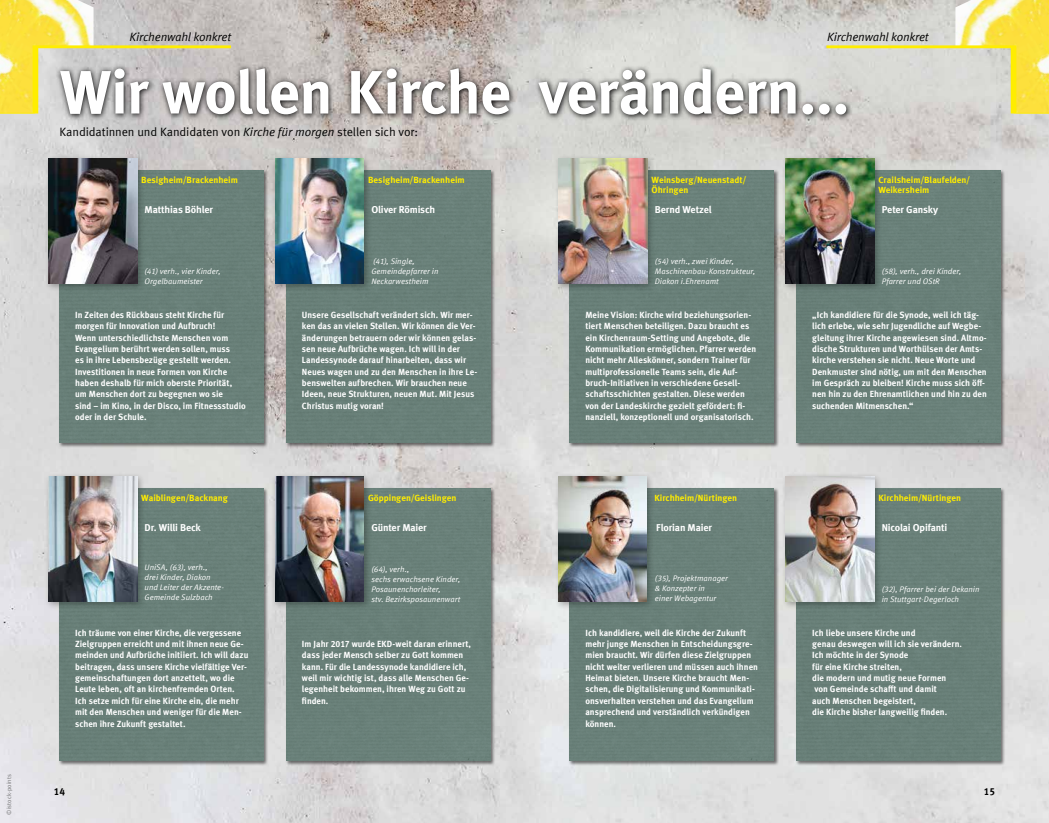
<style>
.page{position:relative;width:1049px;height:823px;background:#fff}
.page>*{position:absolute;margin:0;border:0;box-sizing:border-box;transform-origin:0 0}
.t1{font:700 61px "Meta Offc";letter-spacing:-.02em;color:#fff}
.t2{font:12px "Meta Offc Norm";letter-spacing:-.01em;color:#000}
.t3{font:12px "Meta Offc Norm Ita";letter-spacing:-.02em;color:#000}
.t4{font:700 10px "Meta Offc";letter-spacing:-.02em;color:#fff}
.t5{font:700 10px "Meta Offc";color:#000}
.t6{font:700 9px/11.3px "Meta Offc";color:#fff;scale:.96 1}
.t7{font:700 9px/10px "Meta Offc";letter-spacing:-.005em;color:#ffed00}
.t8{font:8px/10px "Meta Offc Norm Ita";color:#fff}
.t9{font:6px "Meta Offc Norm";letter-spacing:.015em;color:#707172}
.s1{font-family:"Meta Offc Norm Ita"}
</style>
<div class="page">
<img style="left:0;top:0;width:1049px;height:822px">
<img style="left:955px;top:0;width:94px;height:45px">
<svg style="left:826px;top:45px;width:223px;height:68px"></svg>
<img style="left:0;top:0;width:94px;height:45px">
<svg style="left:0;top:45px;width:231px;height:68px"></svg>
<div style="left:569px;top:486px;width:210px;height:279px;background:#000;opacity:.54"></div>
<div style="left:570px;top:488px;width:204px;height:272px;background:#698079"></div>
<div style="left:554px;top:472px;width:101px;height:137px;background:#000;opacity:.3"></div>
<img style="left:558px;top:476px;width:88px;height:125px">
<div style="left:795px;top:169px;width:211px;height:278px;background:#000;opacity:.54"></div>
<div style="left:797px;top:170px;width:204px;height:272px;background:#698079"></div>
<div style="left:781px;top:155px;width:101px;height:137px;background:#000;opacity:.3"></div>
<img style="left:785px;top:159px;width:89px;height:124px">
<div style="left:285px;top:486px;width:210px;height:279px;background:#000;opacity:.54"></div>
<div style="left:286px;top:488px;width:204px;height:272px;background:#698079"></div>
<div style="left:271px;top:472px;width:101px;height:137px;background:#000;opacity:.3"></div>
<img style="left:275px;top:476px;width:89px;height:125px">
<div style="left:285px;top:169px;width:210px;height:278px;background:#000;opacity:.54"></div>
<div style="left:286px;top:170px;width:204px;height:272px;background:#698078"></div>
<div style="left:271px;top:155px;width:101px;height:137px;background:#000;opacity:.3"></div>
<img style="left:275px;top:159px;width:89px;height:124px">
<div style="left:569px;top:169px;width:210px;height:278px;background:#000;opacity:.54"></div>
<div style="left:570px;top:170px;width:204px;height:272px;background:#698078"></div>
<div style="left:554px;top:155px;width:101px;height:137px;background:#000;opacity:.3"></div>
<img style="left:558px;top:159px;width:89px;height:124px">
<div style="left:58px;top:486px;width:211px;height:279px;background:#000;opacity:.54"></div>
<div style="left:60px;top:488px;width:204px;height:272px;background:#698079"></div>
<div style="left:44px;top:472px;width:101px;height:137px;background:#000;opacity:.3"></div>
<img style="left:48px;top:476px;width:89px;height:125px">
<div style="left:795px;top:486px;width:211px;height:279px;background:#000;opacity:.54"></div>
<div style="left:797px;top:488px;width:204px;height:272px;background:#698078"></div>
<div style="left:781px;top:472px;width:101px;height:137px;background:#000;opacity:.3"></div>
<img style="left:785px;top:476px;width:89px;height:125px">
<div style="left:58px;top:169px;width:211px;height:278px;background:#000;opacity:.54"></div>
<div style="left:60px;top:170px;width:204px;height:272px;background:#698078"></div>
<div style="left:44px;top:155px;width:101px;height:137px;background:#000;opacity:.3"></div>
<img style="left:48px;top:159px;width:89px;height:124px">
<svg style="left:55px;top:64px;width:798px;height:58px"></svg>
<p class="t9" style="left:5px;top:814px;width:42px;rotate:-90deg">©istock-points</p>
<h2 class="t3" style="left:130px;top:30px;width:103px">Kirchenwahl konkret</h2>
<h2 class="t3" style="left:827px;top:30px;width:103px">Kirchenwahl konkret</h2>
<h1 class="t1" style="left:60px;top:56px;width:791px">Wir wollen Kirche verändern...</h1>
<h2 class="t2" style="left:60px;top:125px;width:360px">Kandidatinnen und Kandidaten von <span class="s1">Kirche für morgen</span> stellen sich vor:</h2>
<p class="t7" style="left:141px;top:175px;width:98px">Besigheim/Brackenheim</p>
<p class="t7" style="left:368px;top:175px;width:98px">Besigheim/Brackenheim</p>
<p class="t7" style="left:651px;top:175px;width:96px">Weinsberg/Neuenstadt/<br>Öhringen</p>
<p class="t7" style="left:878px;top:175px;width:93px">Crailsheim/Blaufelden/<br>Weikersheim</p>
<p class="t4" style="left:145px;top:203px;width:70px">Matthias Böhler</p>
<p class="t4" style="left:371px;top:203px;width:65px">Oliver Römisch</p>
<p class="t4" style="left:655px;top:203px;width:58px">Bernd Wetzel</p>
<p class="t4" style="left:882px;top:203px;width:58px">Peter Gansky</p>
<p class="t8" style="left:145px;top:266px;width:78px">(41) verh., vier Kinder,<br>Orgelbaumeister</p>
<p class="t8" style="left:371px;top:256px;width:69px">(41), Single,<br>Gemeindepfarrer in<br>Neckarwestheim</p>
<p class="t8" style="left:655px;top:256px;width:102px">(54) verh., zwei Kinder,<br>Maschinenbau-Konstrukteur,<br>Diakon i.Ehrenamt</p>
<p class="t8" style="left:882px;top:266px;width:81px">(58), verh., drei Kinder,<br>Pfarrer und OStR</p>
<p class="t6" style="left:75px;top:309px;width:179px">In Zeiten des Rückbaus steht Kirche für morgen für Innovation und Aufbruch!<br>Wenn unterschiedlichste Menschen vom Evangelium berührt werden sollen, muss<br>es in ihre Lebensbezüge gestellt werden.<br>Investitionen in neue Formen von Kirche haben deshalb für mich oberste Priorität, um Menschen dort zu begegnen wo sie<br>sind – im Kino, in der Disco, im Fitnessstudio oder in der Schule.</p>
<p class="t6" style="left:302px;top:309px;width:184px">Unsere Gesellschaft verändert sich. Wir mer&shy;ken das an vielen Stellen. Wir können die Ver&shy;änderungen betrauern oder wir können gelas&shy;sen neue Aufbrüche wagen. Ich will in der Landessynode darauf hinarbeiten, dass wir Neues wagen und zu den Menschen in ihre Le&shy;benswelten aufbrechen. Wir brauchen neue Ideen, neue Strukturen, neuen Mut. Mit Jesus Christus mutig voran!</p>
<p class="t6" style="left:585px;top:309px;width:179px">Meine Vision: Kirche wird beziehungsorien&shy;tiert Menschen beteiligen. Dazu braucht es ein Kirchenraum-Setting und Angebote, die Kommunikation ermöglichen. Pfarrer werden nicht mehr Alleskönner, sondern Trainer für multiprofessionelle Teams sein, die Auf&shy;bruch-Initiativen in verschiedene Gesell&shy;schaftsschichten gestalten. Diese werden von der Landeskirche gezielt gefördert: fi&shy;nanziell, konzeptionell und organisatorisch.</p>
<p class="t6" style="left:812px;top:309px;width:183px">„Ich kandidiere für die Synode, weil ich täg&shy;lich erlebe, wie sehr Jugendliche auf Wegbe&shy;gleitung ihrer Kirche angewiesen sind. Altmo&shy;dische Strukturen und Worthülsen der Amts&shy;kirche verstehen sie nicht. Neue Worte und Denkmuster sind nötig, um mit den Menschen im Gespräch zu bleiben! Kirche muss sich öff&shy;nen hin zu den Ehrenamtlichen und hin zu den suchenden Mitmenschen.“</p>
<p class="t7" style="left:141px;top:492px;width:88px">Waiblingen/Backnang</p>
<p class="t7" style="left:368px;top:492px;width:90px">Göppingen/Geislingen</p>
<p class="t7" style="left:654px;top:492px;width:84px">Kirchheim/Nürtingen</p>
<p class="t7" style="left:878px;top:492px;width:84px">Kirchheim/Nürtingen</p>
<p class="t4" style="left:145px;top:521px;width:58px">Dr. Willi Beck</p>
<p class="t4" style="left:371px;top:521px;width:57px">Günter Maier</p>
<p class="t4" style="left:656px;top:521px;width:57px">Florian Maier</p>
<p class="t4" style="left:882px;top:521px;width:67px">Nicolai Opifanti</p>
<p class="t8" style="left:145px;top:562px;width:81px">UniSA, (63), verh.,<br>drei Kinder, Diakon und Leiter der Akzente-<br>Gemeinde Sulzbach</p>
<p class="t8" style="left:371px;top:563px;width:91px">(64), verh.,<br>sechs erwachsene Kinder,<br>Posaunenchorleiter,<br>stv. Bezirksposaunenwart</p>
<p class="t8" style="left:655px;top:573px;width:75px">(35), Projektmanager &amp; Konzepter in<br>einer Webagentur</p>
<p class="t8" style="left:882px;top:583px;width:99px">(32), Pfarrer bei der Dekanin in Stuttgart-Degerloch</p>
<p class="t6" style="left:75px;top:626px;width:182px">Ich träume von einer Kirche, die vergessene Zielgruppen erreicht und mit ihnen neue Ge&shy;meinden und Aufbrüche initiiert. Ich will dazu beitragen, dass unsere Kirche vielfältige Ver&shy;gemeinschaftungen dort anzettelt, wo die Leute leben, oft an kirchenfremden Orten.<br>Ich setze mich für eine Kirche ein, die mehr mit den Menschen und weniger für die Men&shy;schen ihre Zukunft gestaltet.</p>
<p class="t6" style="left:302px;top:638px;width:178px">Im Jahr 2017 wurde EKD-weit daran erinnert, dass jeder Mensch selber zu Gott kommen kann. Für die Landessynode kandidiere ich, weil mir wichtig ist, dass alle Menschen Ge&shy;legenheit bekommen, ihren Weg zu Gott zu finden.</p>
<p class="t6" style="left:585px;top:626px;width:181px">Ich kandidiere, weil die Kirche der Zukunft mehr junge Menschen in Entscheidungsgre&shy;mien braucht. Wir dürfen diese Zielgruppen nicht weiter verlieren und müssen auch ihnen Heimat bieten. Unsere Kirche braucht Men&shy;schen, die Digitalisierung und Kommunikati&shy;onsverhalten verstehen und das Evangelium ansprechend und verständlich verkündigen können.</p>
<p class="t6" style="left:812px;top:626px;width:157px">Ich liebe unsere Kirche und<br>genau deswegen will ich sie verändern.<br>Ich möchte in der Synode<br>für eine Kirche streiten,<br>die modern und mutig neue Formen von Gemeinde schafft und damit<br>auch Menschen begeistert,<br>die Kirche bisher langweilig finden.</p>
<p class="t5" style="left:54px;top:784px;width:13px">14</p>
<p class="t5" style="left:984px;top:784px;width:13px">15</p>
</div>
